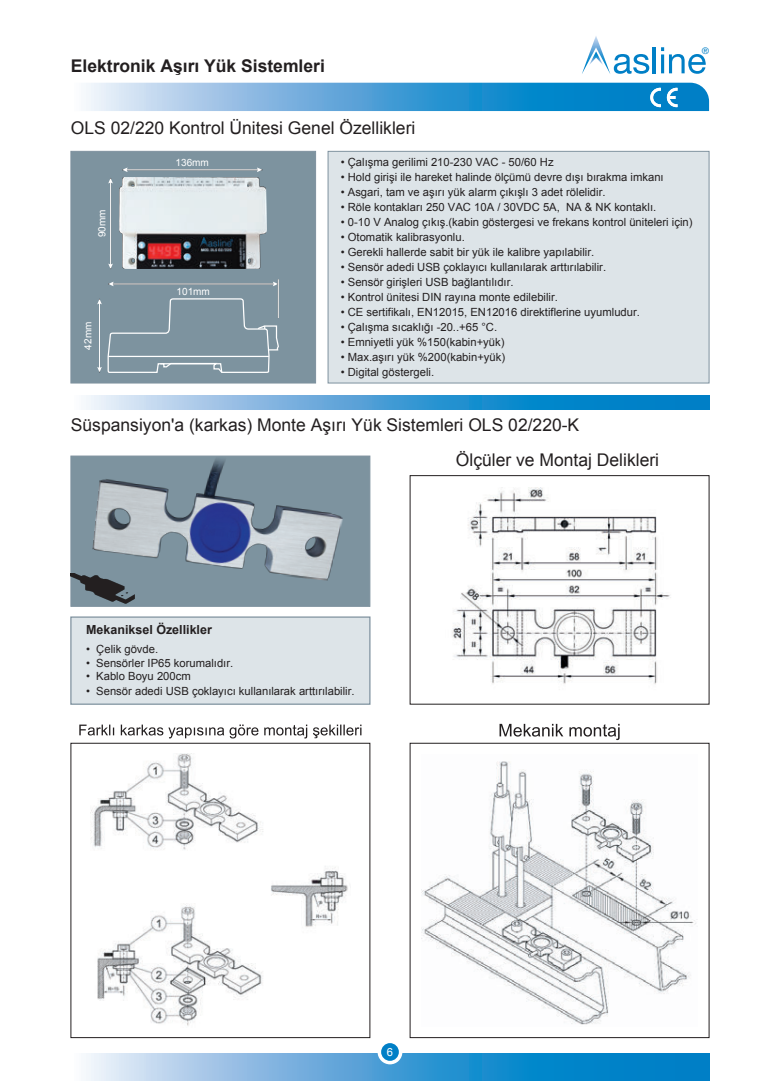
<style>
.page{position:relative;width:780px;height:1088px;background:#fff}
.page>*{position:absolute;margin:0;border:0;box-sizing:border-box;transform-origin:0 0}
.t1{font:17.5px "Arial";color:#231f20}
.t2{font:700 17.5px "Arial";color:#231f20}
.t3{font:700 12.5px "Arial";color:#231f20}
.t4{font:11.25px "Arial";color:#231f20}
.t5{font:11.25px "Arial";color:#fff}
.t6{font:10px "Arial";color:#fff}
.t7{font:9.12px "Helvetica Neue LT Pro";color:#007fc6}
</style>
<div class="page">
<svg style="left:86px;top:395px;width:623px;height:14px;background:#2992d0"></svg>
<div style="left:70px;top:456px;width:300px;height:151px;background:#7d939f;border:1px solid #7f929f"></div>
<img style="left:92px;top:455px;width:257px;height:126px">
<div style="left:70px;top:616px;width:300px;height:89px;background:#dde4e8;border:1px solid #7f929f"></div>
<svg style="left:86px;top:83px;width:623px;height:28px;background:#55a6d9"></svg>
<div style="left:70px;top:151px;width:246px;height:232px;background:#7d939f;border:1px solid #7f929f"></div>
<svg style="left:582px;top:36px;width:67px;height:38px"></svg>
<hr style="left:653px;top:47px;width:3px;height:26px;background:#007fc6">
<svg style="left:661px;top:47px;width:44px;height:27px"></svg>
<div style="left:327px;top:151px;width:382px;height:232px;background:#dde4e8;border:1px solid #7f929f"></div>
<img style="left:91px;top:753px;width:257px;height:273px">
<img style="left:421px;top:761px;width:275px;height:264px">
<svg style="left:79px;top:724px;width:282px;height:14px"></svg>
<svg style="left:499px;top:724px;width:120px;height:16px"></svg>
<div style="left:71px;top:743px;width:299px;height:295px;border:1px solid #231f20"></div>
<div style="left:410px;top:743px;width:299px;height:295px;border:1px solid #231f20"></div>
<img style="left:452px;top:487px;width:219px;height:197px">
<svg style="left:86px;top:1054px;width:623px;height:27px;background:#52a4d8"></svg>
<div style="left:377px;top:1039px;width:25px;height:25px;background:#fff;border-radius:50%"></div>
<div style="left:381px;top:1043px;width:18px;height:18px;background:#007fc6;border-radius:50%"></div>
<img style="left:120px;top:177px;width:146px;height:92px">
<hr style="left:126px;top:169px;width:133px;height:1px;background:#fff">
<svg style="left:122px;top:167px;width:6px;height:5px"></svg>
<svg style="left:257px;top:167px;width:5px;height:5px"></svg>
<hr style="left:112px;top:284px;width:162px;height:1px;background:#fff">
<svg style="left:108px;top:282px;width:6px;height:4px"></svg>
<svg style="left:273px;top:282px;width:5px;height:4px"></svg>
<hr style="left:110px;top:182px;width:1px;height:83px;background:#fff">
<svg style="left:108px;top:264px;width:5px;height:5px"></svg>
<svg style="left:108px;top:178px;width:5px;height:5px"></svg>
<img style="left:71px;top:574px;width:64px;height:29px">
<svg style="left:97px;top:298px;width:182px;height:112px"></svg>
<hr style="left:108px;top:356px;width:161px;height:1px;background:#fff">
<hr style="left:278px;top:279px;width:1px;height:39px;background:#fff">
<h1 class="t2" style="left:71px;top:54px;width:255px">Elektronik Aşırı Yük Sistemleri</h1>
<p class="t7" style="left:701px;top:46px;width:9px">®</p>
<h1 class="t1" style="left:71px;top:116px;width:346px">OLS 02/220 Kontrol Ünitesi Genel Özellikleri</h1>
<p class="t6" style="left:176px;top:156px;width:35px">136mm</p>
<p class="t4" style="left:341px;top:155px;width:214px">• Çalışma gerilimi 210-230 VAC - 50/60 Hz</p>
<p class="t4" style="left:341px;top:170px;width:324px">• Hold girişi ile hareket halinde ölçümü devre dışı bırakma imkanı</p>
<p class="t4" style="left:341px;top:185px;width:266px">• Asgari, tam ve aşırı yük alarm çıkışlı 3 adet rölelidir.</p>
<p class="t4" style="left:341px;top:200px;width:317px">• Röle kontakları 250 VAC 10A / 30VDC 5A, NA &amp; NK kontaklı.</p>
<p class="t4" style="left:341px;top:215px;width:353px">• 0-10 V Analog çıkış.(kabin göstergesi ve frekans kontrol üniteleri için)</p>
<p class="t4" style="left:341px;top:230px;width:125px">• Otomatik kalibrasyonlu.</p>
<p class="t4" style="left:341px;top:245px;width:255px">• Gerekli hallerde sabit bir yük ile kalibre yapılabilir.</p>
<p class="t4" style="left:341px;top:260px;width:267px">• Sensör adedi USB çoklayıcı kullanılarak arttırılabilir.</p>
<p class="t4" style="left:341px;top:275px;width:174px">• Sensör girişleri USB bağlantılıdır.</p>
<p class="t4" style="left:341px;top:290px;width:219px">• Kontrol ünitesi DIN rayına monte edilebilir.</p>
<p class="t4" style="left:341px;top:305px;width:301px">• CE sertifikalı, EN12015, EN12016 direktiflerine uyumludur.</p>
<p class="t4" style="left:341px;top:320px;width:158px">• Çalışma sıcaklığı -20..+65 °C.</p>
<p class="t4" style="left:341px;top:335px;width:165px">• Emniyetli yük %150(kabin+yük)</p>
<p class="t4" style="left:341px;top:350px;width:166px">• Max.aşırı yük %200(kabin+yük)</p>
<p class="t4" style="left:341px;top:365px;width:95px">• Digital göstergeli.</p>
<p class="t6" style="left:95px;top:237px;width:29px;rotate:-90deg">90mm</p>
<p class="t6" style="left:176px;top:285px;width:35px">101mm</p>
<p class="t6" style="left:82px;top:349px;width:29px;rotate:-90deg">42mm</p>
<h1 class="t1" style="left:71px;top:413px;width:510px">Süspansiyon'a (karkas) Monte Aşırı Yük Sistemleri OLS 02/220-K</h1>
<h1 class="t1" style="left:456px;top:448px;width:205px">Ölçüler ve Montaj Delikleri</h1>
<p class="t3" style="left:86px;top:621px;width:127px">Mekaniksel Özellikler</p>
<p class="t4" style="left:86px;top:642px;width:74px">• Çelik gövde.</p>
<p class="t4" style="left:86px;top:655px;width:149px">• Sensörler IP65 korumalıdır.</p>
<p class="t4" style="left:86px;top:669px;width:106px">• Kablo Boyu 200cm</p>
<p class="t4" style="left:86px;top:684px;width:270px">• Sensör adedi USB çoklayıcı kullanılarak arttırılabilir.</p>
<p class="t5" style="left:387px;top:1044px;width:8px">26</p>
</div>
